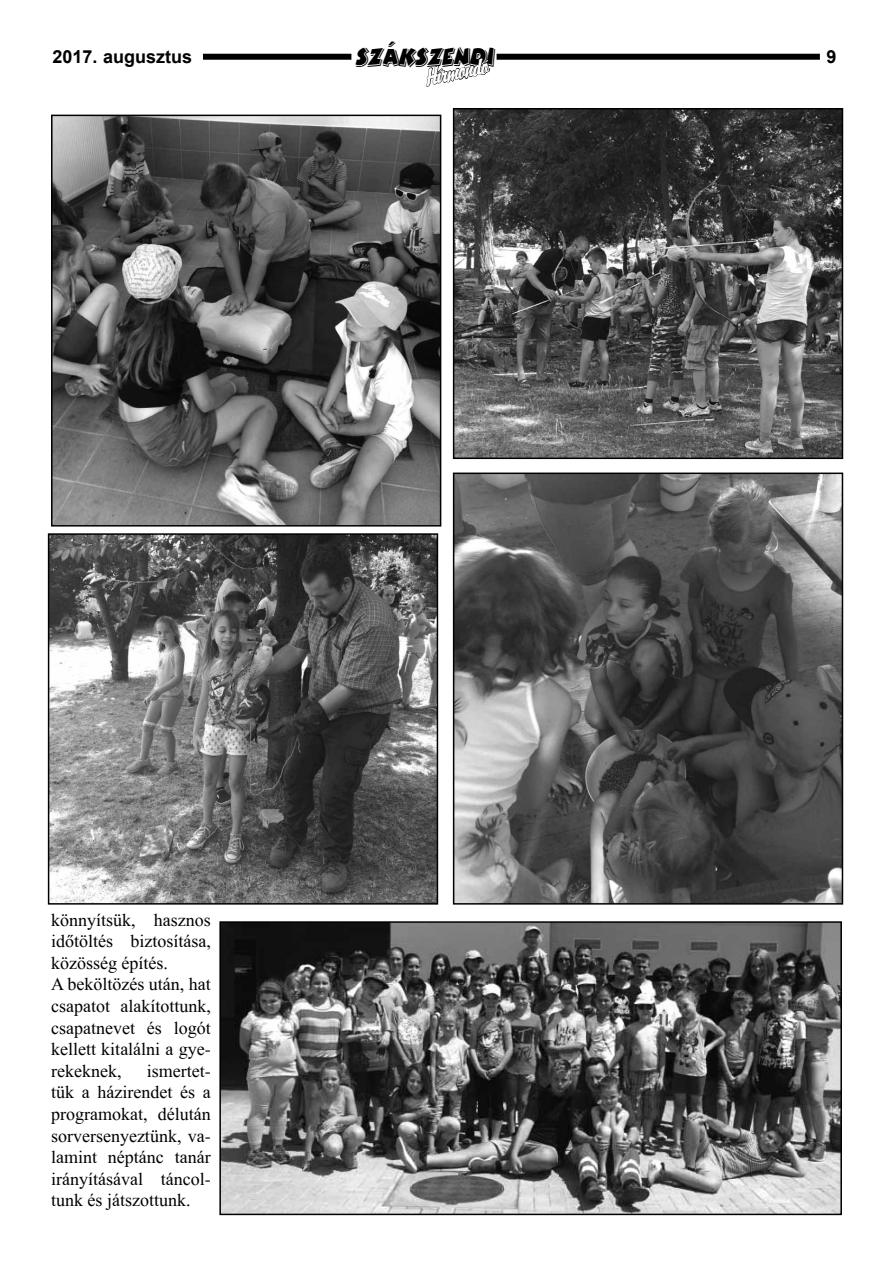
<style>
.page{position:relative;width:893px;height:1263px;background:#fff}
.page>*{position:absolute;margin:0;border:0;box-sizing:border-box;transform-origin:0 0}
.t1{font:28.8px "Bertram CE";letter-spacing:-.05em;color:#000;scale:.83 1}
.t2{font:italic 21px "Briquet HU Plain";color:#fff}
.t3{font:18px/21.6px "Times New Roman HU";color:#000}
.t4{font:700 18px "Arial";color:#000}
</style>
<div class="page">
<div style="left:51px;top:54px;width:300px;height:6px;background:#000"></div>
<div style="left:497px;top:54px;width:323px;height:6px;background:#000"></div>
<div style="left:51px;top:43px;width:151px;height:27px;background:#fff"></div>
<svg style="left:425px;top:57px;width:65px;height:30px"></svg>
<img style="left:456px;top:111px;width:384px;height:345px">
<div style="left:453px;top:108px;width:390px;height:351px;border:2px solid #000"></div>
<img style="left:54px;top:118px;width:384px;height:405px">
<div style="left:51px;top:115px;width:390px;height:411px;border:2px solid #000"></div>
<img style="left:51px;top:536px;width:384px;height:366px">
<div style="left:48px;top:533px;width:390px;height:372px;border:2px solid #000"></div>
<img style="left:456px;top:475px;width:384px;height:427px">
<div style="left:453px;top:472px;width:390px;height:433px;border:2px solid #000"></div>
<img style="left:222px;top:924px;width:617px;height:288px">
<div style="left:219px;top:921px;width:623px;height:294px;border:2px solid #000"></div>
<p class="t4" style="left:52px;top:45px;width:141px">2017. augusztus</p>
<h1 class="t1" style="left:356px;top:41px;width:169px">SZÁKSZENDI</h1>
<p class="t4" style="left:826px;top:45px;width:12px">9</p>
<p class="t2" style="left:422px;top:65px;width:66px;rotate:-11deg">Hírmondó</p>
<p class="t3" style="left:51px;top:909px;width:161px">könnyítsük, hasznos időtöltés biztosítása, közösség építés.<br>A beköltözés után, hat csapatot alakítottunk, csapatnevet és logót kellett kitalálni a gye&shy;rekeknek,</p>
<p class="t3" style="left:51px;top:1060px;width:161px;text-align:justify;text-indent:96px">ismertet&shy;tük a házirendet és a programokat, délután sorversenyeztünk, va&shy;lamint néptánc tanár irányításával táncol&shy;tunk és játszottunk.</p>
</div>
